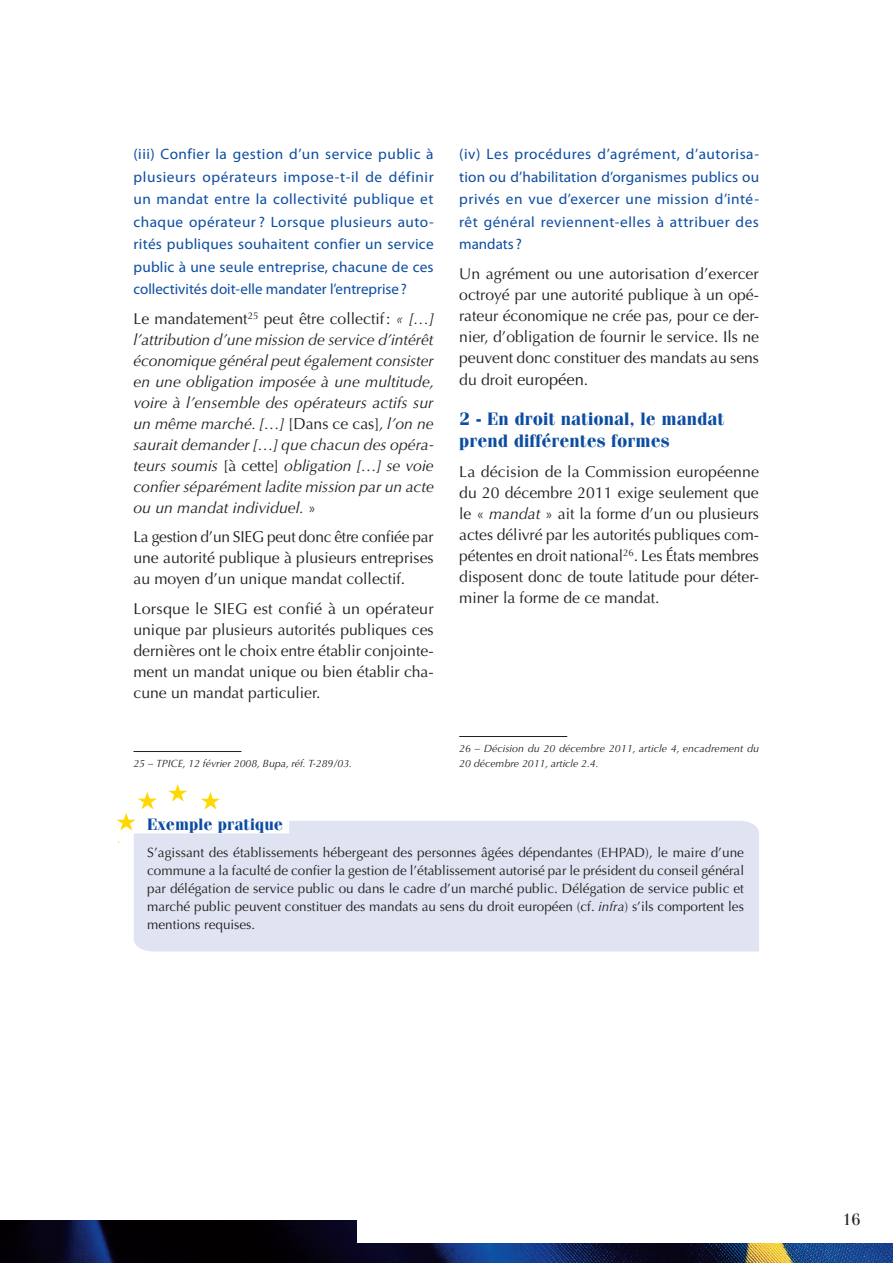
<style>
.page{position:relative;width:893px;height:1263px;background:#fff}
.page>*{position:absolute;margin:0;border:0;box-sizing:border-box;transform-origin:0 0}
.SOUS-TITRE_1{font:700 18px/22.5px "Fenice LT";color:#0d4da1}
.texte_courant{font:700 16.5px "Fenice LT";color:#0d4da1}
.t1{font:16.5px "Fenice LT";color:#231f20}
.TEXTE{font:15.75px/21px "Optima LT";color:#231f20;text-align:justify}
.TEXTE-2{font:italic 15.75px/21px "Optima LT";color:#231f20;text-align:justify}
.INTER{font:15px/22.5px "Myriad Pro";letter-spacing:.01em;color:#0d4da1;text-align:justify}
.ENCADRÉ_EXEMPLE{font:13.5px/18px "Optima LT";color:#231f20;text-align:justify}
.NOTE_DE_BAS_DE_PAGE{font:italic 10.5px/15px "Optima LT";letter-spacing:.005em;color:#231f20}
.s1{font-style:normal}
.s2{font-size:16.5px}
.s3{font-style:italic}
</style>
<div class="page">
<img style="left:0;top:1220px;width:893px;height:43px">
<div style="left:357px;top:1218px;width:536px;height:24px;background:#fff"></div>
<hr style="left:133px;top:751px;width:108px;height:1px;background:#231f20">
<hr style="left:459px;top:736px;width:108px;height:1px;background:#231f20">
<svg style="left:168px;top:784px;width:19px;height:17px"></svg>
<svg style="left:117px;top:792px;width:40px;height:38px"></svg>
<svg style="left:201px;top:792px;width:19px;height:17px"></svg>
<div style="left:134px;top:821px;width:625px;height:130px;background:#e0e4f2"></div>
<p class="INTER" style="left:133px;top:143px;width:302px">(iii) Confier la gestion d’un service public à plusieurs opérateurs impose-t-il de définir un mandat entre la collectivité publique et chaque opérateur ? Lorsque plusieurs auto&shy;rités publiques souhaitent confier un service public à une seule entreprise, chacune de ces collectivités doit-elle mandater l’entreprise?</p>
<p class="TEXTE-2" style="left:133px;top:308px;width:302px"><span class="s1">Le mandatement</span><sup>25</sup> <span class="s1">peut être collectif:</span> « […] l’attribution d’une mission de service d’intérêt économique général peut également consister en une obligation imposée à une multitude, voire à l’ensemble des opérateurs actifs sur un même marché. […] <span class="s1">[Dans ce cas]</span>, l’on ne saurait demander […] que chacun des opéra&shy;teurs soumis <span class="s1">[à cette]</span> obligation […] se voie confier séparément ladite mission par un acte ou un mandat individuel. <span class="s1">»</span></p>
<p class="TEXTE" style="left:133px;top:527px;width:302px">La gestion d’un SIEG peut donc être confiée par une autorité publique à plusieurs entreprises au moyen d’un unique mandat collectif.</p>
<p class="TEXTE" style="left:133px;top:598px;width:302px">Lorsque le SIEG est confié à un opérateur unique par plusieurs autorités publiques ces dernières ont le choix entre établir conjointe&shy;ment un mandat unique ou bien établir cha&shy;cune un mandat particulier.</p>
<p class="NOTE_DE_BAS_DE_PAGE" style="left:133px;top:755px;width:220px">25 – TPICE, 12 février 2008, Bupa, réf. T-289/03.</p>
<p class="INTER" style="left:459px;top:143px;width:301px">(iv) Les procédures d’agrément, d’autorisa&shy;tion ou d’habilitation d’organismes publics ou privés en vue d’exercer une mission d’inté&shy;rêt général reviennent-elles à attribuer des mandats ?</p>
<p class="TEXTE" style="left:459px;top:263px;width:301px">Un agrément ou une autorisation d’exercer octroyé par une autorité publique à un opé&shy;rateur économique ne crée pas, pour ce der&shy;nier, d’obligation de fournir le service. Ils ne peuvent donc constituer des mandats au sens</p>
<p class="TEXTE" style="left:459px;top:370px;width:131px">du droit <span class="s2">européen</span>.</p>
<p class="SOUS-TITRE_1" style="left:459px;top:407px;width:267px">2 - En droit national, le mandat prend différentes formes</p>
<p class="TEXTE" style="left:459px;top:461px;width:301px">La décision de la Commission européenne du 20 décembre 2011 exige seulement que le « <span class="s3">mandat</span> » ait la forme d’un ou plusieurs actes délivré par les autorités publiques com&shy;pétentes en droit national<sup>26</sup>. Les États membres disposent donc de toute latitude pour déter&shy;miner la forme de ce mandat.</p>
<p class="NOTE_DE_BAS_DE_PAGE" style="left:459px;top:740px;width:301px">26 – Décision du 20 décembre 2011, article 4, encadrement du<br>20 décembre 2011, article 2.4.</p>
<p class="texte_courant" style="left:147px;top:814px;width:137px">Exemple pratique</p>
<p class="ENCADRÉ_EXEMPLE" style="left:147px;top:843px;width:598px">S’agissant des établissements hébergeant des personnes âgées dépendantes (EHPAD), le maire d’une commune a la faculté de confier la gestion de l’établissement autorisé par le président du conseil général par délégation de service public ou dans le cadre d’un marché public. Délégation de service public et marché public peuvent constituer des mandats au sens du droit européen (cf. <span class="s3">infra</span>) s’ils comportent les mentions requises.</p>
<p class="t1" style="left:842px;top:1209px;width:20px">16</p>
</div>
